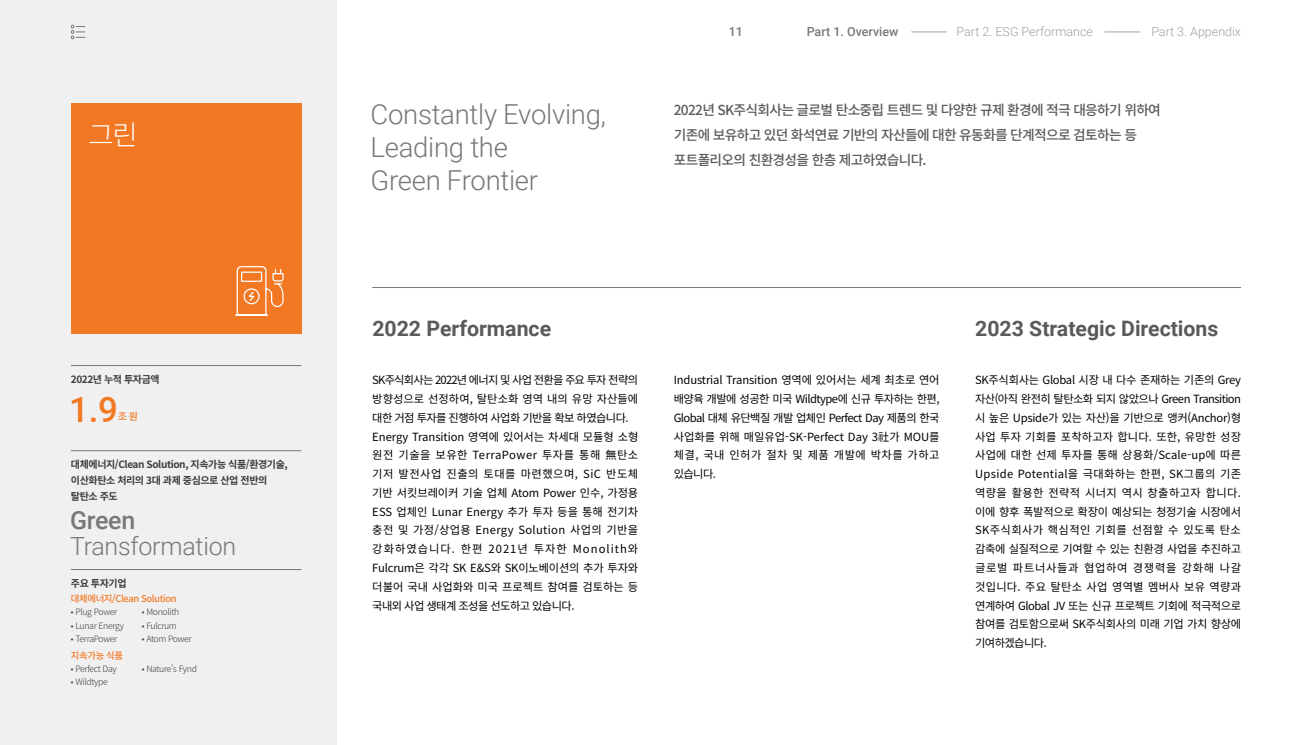
<style>
.page{position:relative;width:1312px;height:745px;background:#fff}
.page>*{position:absolute;margin:0;border:0;box-sizing:border-box;transform-origin:0 0}
.t1{font:500 35px "Roboto";color:#f27824}
.t2{font:300 27.5px/33.1px "Roboto";letter-spacing:-.01em;color:#787878}
.t3{font:300 27.5px "Noto Sans KR";color:#fff}
.t4{font:300 25px "Roboto";letter-spacing:-.01em;color:#787878}
.t5{font:500 25px "Roboto";letter-spacing:-.01em;color:#787878}
.t6{font:700 21.25px "Roboto";color:#5a5a5a}
.t7{font:500 13.75px/25px "Noto Sans KR";letter-spacing:-.05em;color:#5a5a5a}
.t8{font:300 12.5px "Roboto";color:#a0a0a0}
.t9{font:500 12.5px "Roboto";color:#787878}
.t10{font:11.25px/18.8px "Noto Sans KR";letter-spacing:-.005em;color:#000;text-align:justify}
.t11{font:700 10px/15.6px "Noto Sans KR";letter-spacing:-.04em;color:#3c3c3c}
.t12{font:500 10px "Noto Sans KR";color:#f27824}
.t13{font:500 9.38px "Noto Sans KR";letter-spacing:-.04em;color:#f27824}
.t14{font:300 8.75px "Noto Sans KR";letter-spacing:-.04em;color:#3c3c3c}
</style>
<div class="page">
<hr style="left:911px;top:32px;width:35px;height:1px;background:#a0a0a0">
<hr style="left:1104px;top:32px;width:35px;height:1px;background:#a0a0a0">
<div style="left:0;top:0;width:337px;height:744px;background:#f0f0f0"></div>
<div style="left:71px;top:103px;width:230px;height:230px;background:#f27824"></div>
<hr style="left:71px;top:365px;width:230px;height:1px;background:#787878">
<hr style="left:71px;top:569px;width:230px;height:1px;background:#787878">
<hr style="left:71px;top:450px;width:230px;height:1px;background:#787878">
<svg style="left:235px;top:266px;width:49px;height:50px"></svg>
<hr style="left:372px;top:287px;width:868px;height:1px;background:#787878">
<svg style="left:71px;top:25px;width:14px;height:14px"></svg>
<h2 class="t3" style="left:89px;top:119px;width:51px">그린</h2>
<p class="t11" style="left:71px;top:371px;width:90px">2022년 누적 투자금액</p>
<h1 class="t1" style="left:69px;top:385px;width:50px">1.9</h1>
<p class="t12" style="left:118px;top:410px;width:22px">조 원</p>
<p class="t11" style="left:71px;top:456px;width:218px">대체에너지/Clean Solution, 지속가능 식품/환경기술, 이산화탄소 처리의 3대 과제 중심으로 산업 전반의 탈탄소 주도</p>
<h3 class="t5" style="left:70px;top:502px;width:67px">Green</h3>
<h3 class="t4" style="left:70px;top:528px;width:168px">Transformation</h3>
<p class="t11" style="left:71px;top:575px;width:57px">주요 투자기업</p>
<p class="t13" style="left:71px;top:593px;width:107px">대체에너지/Clean Solution</p>
<p class="t14" style="left:71px;top:606px;width:48px">• Plug Power</p>
<p class="t14" style="left:142px;top:606px;width:39px">• Monolith</p>
<p class="t14" style="left:71px;top:620px;width:55px">• Lunar Energy</p>
<p class="t14" style="left:142px;top:620px;width:37px">• Fulcrum</p>
<p class="t14" style="left:71px;top:633px;width:48px">• TerraPower</p>
<p class="t14" style="left:142px;top:633px;width:51px">• Atom Power</p>
<p class="t13" style="left:71px;top:649px;width:54px">지속가능 식품</p>
<p class="t14" style="left:71px;top:663px;width:47px">• Perfect Day</p>
<p class="t14" style="left:142px;top:663px;width:57px">• Nature’s Fynd</p>
<p class="t14" style="left:71px;top:676px;width:38px">• Wildtype</p>
<p class="t9" style="left:728px;top:23px;width:16px">11</p>
<p class="t9" style="left:806px;top:23px;width:93px">Part 1. Overview</p>
<p class="t8" style="left:956px;top:23px;width:138px">Part 2. ESG Performance</p>
<p class="t8" style="left:1151px;top:23px;width:91px">Part 3. Appendix</p>
<h2 class="t2" style="left:370px;top:96px;width:237px">Constantly Evolving,<br>Leading the<br>Green Frontier</h2>
<p class="t7" style="left:673px;top:98px;width:488px">2022년 SK주식회사는 글로벌 탄소중립 트렌드 및 다양한 규제 환경에 적극 대응하기 위하여 기존에 보유하고 있던 화석연료 기반의 자산들에 대한 유동화를 단계적으로 검토하는 등 포트폴리오의 친환경성을 한층 제고하였습니다.</p>
<h3 class="t6" style="left:372px;top:313px;width:180px">2022 Performance</h3>
<h3 class="t6" style="left:974px;top:313px;width:245px">2023 Strategic Directions</h3>
<p class="t10" style="left:372px;top:370px;width:267px;text-align:left">SK주식회사는 2022년 에너지 및 사업 전환을 주요 투자 전략의 방향성으로 선정하여, 탈탄소화 영역 내의 유망 자산들에 대한 거점 투자를 진행하여 사업화 기반을 확보 하였습니다.<br>Energy Transition 영역에 있어서는 차세대 모듈형 소형 원전 기술을 보유한 TerraPower 투자를 통해 無탄소 기저 발전사업 진출의 토대를 마련했으며, SiC 반도체 기반 서킷브레이커 기술 업체 Atom Power 인수, 가정용<br>ESS 업체인 Lunar Energy 추가 투자 등을 통해 전기차 충전 및 가정/상업용 Energy Solution 사업의 기반을 강화하였습니다. 한편 2021년 투자한 Monolith와<br>Fulcrum은 각각 SK E&amp;S와 SK이노베이션의 추가 투자와 더불어 국내 사업화와 미국 프로젝트 참여를 검토하는 등 국내외 사업 생태계 조성을 선도하고 있습니다.</p>
<p class="t10" style="left:673px;top:371px;width:267px">Industrial Transition 영역에 있어서는 세계 최초로 연어 배양육 개발에 성공한 미국 Wildtype에 신규 투자하는 한편, Global 대체 유단백질 개발 업체인 Perfect Day 제품의 한국 사업화를 위해 매일유업-SK-Perfect Day 3社가 MOU를 체결, 국내 인허가 절차 및 제품 개발에 박차를 가하고 있습니다.</p>
<p class="t10" style="left:974px;top:371px;width:267px">SK주식회사는 Global 시장 내 다수 존재하는 기존의 Grey 자산(아직 완전히 탈탄소화 되지 않았으나 Green Transition 시 높은 Upside가 있는 자산)을 기반으로 앵커(Anchor)형 사업 투자 기회를 포착하고자 합니다. 또한, 유망한 성장 사업에 대한 선제 투자를 통해 상용화/Scale-up에 따른 Upside Potential을 극대화하는 한편, SK그룹의 기존 역량을 활용한 전략적 시너지 역시 창출하고자 합니다. 이에 향후 폭발적으로 확장이 예상되는 청정기술 시장에서 SK주식회사가 핵심적인 기회를 선점할 수 있도록 탄소 감축에 실질적으로 기여할 수 있는 친환경 사업을 추진하고 글로벌 파트너사들과 협업하여 경쟁력을 강화해 나갈 것입니다. 주요 탈탄소 사업 영역별 멤버사 보유 역량과 연계하여 Global JV 또는 신규 프로젝트 기회에 적극적으로 참여를 검토함으로써 SK주식회사의 미래 기업 가치 향상에 기여하겠습니다.</p>
</div>
